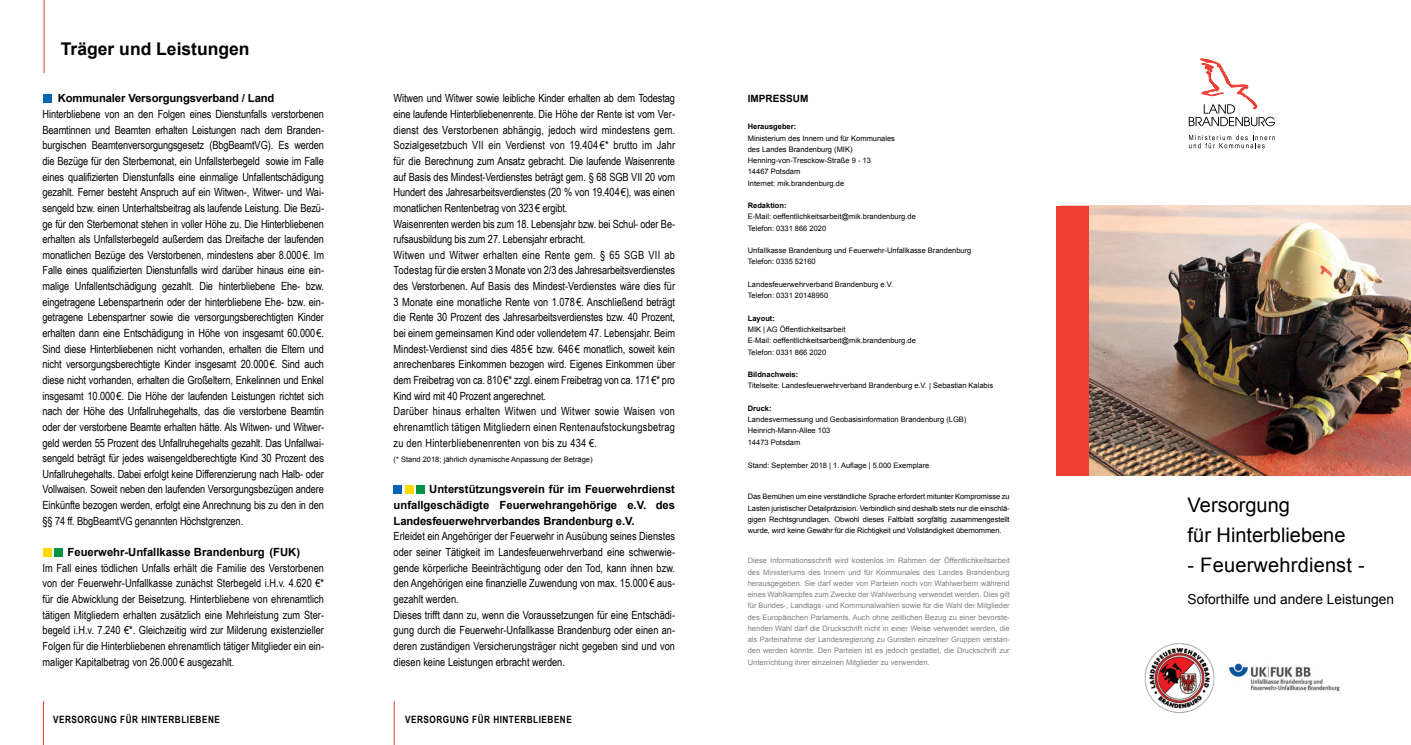
<style>
.page{position:relative;width:1411px;height:745px;background:#fff}
.page>*{position:absolute;margin:0;border:0;box-sizing:border-box;transform-origin:0 0}
.t1{font:20px "Arial";color:#000}
.t2{font:700 17.5px "Arial";color:#000}
.t3{font:13.75px "Arial";color:#000}
.t4{font:11.25px/15.6px "Arial Narrow";letter-spacing:-.01em;color:#000;text-align:justify}
.t5{font:700 11.25px/15.6px "Arial";letter-spacing:-.01em;color:#000;text-align:justify}
.t6{font:700 10px "Arial Narrow";letter-spacing:.05em;color:#000}
.t7{font:700 10px "Arial";color:#000}
.t8{font:7.5px/11.2px "Arial";color:#000;text-align:justify}
.t9{font:7.5px/11.2px "Arial";color:#808285;text-align:justify}
.t10{font:700 7.5px "Arial";color:#000}
</style>
<div class="page">
<hr style="left:44px;top:0;width:1px;height:73px;background:#ef3e33">
<hr style="left:43px;top:700px;width:1px;height:44px;background:#ef3e33">
<hr style="left:394px;top:700px;width:1px;height:44px;background:#ef3e33">
<svg style="left:1189px;top:135px;width:85px;height:13px"></svg>
<svg style="left:1188px;top:58px;width:86px;height:68px"></svg>
<img style="left:1144px;top:643px;width:71px;height:69px">
<img style="left:1228px;top:663px;width:112px;height:28px">
<img style="left:1089px;top:206px;width:321px;height:269px">
<div style="left:1056px;top:206px;width:33px;height:269px;background:#ef3e33"></div>
<div style="left:43px;top:94px;width:9px;height:9px;background:#0066b3"></div>
<div style="left:55px;top:547px;width:8px;height:9px;background:#009247"></div>
<div style="left:405px;top:485px;width:8px;height:8px;background:#ffda00"></div>
<div style="left:416px;top:485px;width:8px;height:8px;background:#009247"></div>
<div style="left:43px;top:547px;width:9px;height:9px;background:#ffda00"></div>
<div style="left:393px;top:485px;width:9px;height:8px;background:#0066b3"></div>
<p class="t2" style="left:61px;top:37px;width:190px">Träger und Leistungen</p>
<p class="t5" style="left:58px;top:91px;width:218px">Kommunaler Versorgungsverband / Land</p>
<p class="t4" style="left:43px;top:106px;width:283px">Hinterbliebene von an den Folgen eines Dienstunfalls verstorbenen Beamtinnen und Beamten erhalten Leistungen nach dem Branden&shy;burgischen Beamtenversorgungsgesetz (BbgBeamtVG). Es werden die Bezüge für den Sterbemonat, ein Unfallsterbegeld sowie im Falle eines qualifizierten Dienstunfalls eine einmalige Unfallentschädigung gezahlt. Ferner besteht Anspruch auf ein Witwen-, Witwer- und Wai&shy;sengeld bzw. einen Unterhaltsbeitrag als laufende Leistung. Die Bezü&shy;ge für den Sterbemonat stehen in voller Höhe zu. Die Hinterbliebenen erhalten als Unfallsterbegeld außerdem das Dreifache der laufenden monatlichen Bezüge des Verstorbenen, mindestens aber 8.000€. Im Falle eines qualifizierten Dienstunfalls wird darüber hinaus eine ein&shy;malige Unfallentschädigung gezahlt. Die hinterbliebene Ehe- bzw. eingetragene Lebenspartnerin oder der hinterbliebene Ehe- bzw. ein&shy;getragene Lebenspartner sowie die versorgungsberechtigten Kinder erhalten dann eine Entschädigung in Höhe von insgesamt 60.000€.<br>Sind diese Hinterbliebenen nicht vorhanden, erhalten die Eltern und nicht versorgungsberechtigte Kinder insgesamt 20.000€. Sind auch diese nicht vorhanden, erhalten die Großeltern, Enkelinnen und Enkel insgesamt 10.000€. Die Höhe der laufenden Leistungen richtet sich nach der Höhe des Unfallruhegehalts, das die verstorbene Beamtin oder der verstorbene Beamte erhalten hätte. Als Witwen- und Witwer&shy;geld werden 55 Prozent des Unfallruhegehalts gezahlt. Das Unfallwai&shy;sengeld beträgt für jedes waisengeldberechtigte Kind 30 Prozent des Unfallruhegehalts. Dabei erfolgt keine Differenzierung nach Halb- oder Vollwaisen. Soweit neben den laufenden Versorgungsbezügen andere Einkünfte bezogen werden, erfolgt eine Anrechnung bis zu den in den §§ 74 ff. BbgBeamtVG genannten Höchstgrenzen.</p>
<p class="t5" style="left:68px;top:544px;width:234px">Feuerwehr-Unfallkasse Brandenburg (FUK)</p>
<p class="t4" style="left:43px;top:559px;width:283px">Im Fall eines tödlichen Unfalls erhält die Familie des Verstorbenen von der Feuerwehr-Unfallkasse zunächst Sterbegeld i.H.v. 4.620 €* für die Abwicklung der Beisetzung. Hinterbliebene von ehrenamtlich tätigen Mitgliedern erhalten zusätzlich eine Mehrleistung zum Ster&shy;begeld i.H.v. 7.240 €*. Gleichzeitig wird zur Milderung existenzieller Folgen für die Hinterbliebenen ehrenamtlich tätiger Mitglieder ein ein&shy;maliger Kapitalbetrag von 26.000 € ausgezahlt.</p>
<p class="t4" style="left:393px;top:90px;width:283px">Witwen und Witwer sowie leibliche Kinder erhalten ab dem Todestag eine laufende Hinterbliebenenrente. Die Höhe der Rente ist vom Ver&shy;dienst des Verstorbenen abhängig, jedoch wird mindestens gem.<br>Sozialgesetzbuch VII ein Verdienst von 19.404 €* brutto im Jahr für die Berechnung zum Ansatz gebracht. Die laufende Waisenrente auf Basis des Mindest-Verdienstes beträgt gem. § 68 SGB VII 20 vom Hundert des Jahresarbeitsverdienstes (20 % von 19.404€), was einen monatlichen Rentenbetrag von 323€ ergibt.</p>
<p class="t4" style="left:393px;top:215px;width:283px">Waisenrenten werden bis zum 18. Lebensjahr bzw. bei Schul- oder Be&shy;rufsausbildung bis zum 27. Lebensjahr erbracht.</p>
<p class="t4" style="left:393px;top:246px;width:283px">Witwen und Witwer erhalten eine Rente gem. § 65 SGB VII ab Todestag für die ersten 3 Monate von 2/3 des Jahresarbeitsverdienstes des Verstorbenen. Auf Basis des Mindest-Verdienstes wäre dies für 3 Monate eine monatliche Rente von 1.078 €. Anschließend beträgt die Rente 30 Prozent des Jahresarbeitsverdienstes bzw. 40 Prozent, bei einem gemeinsamen Kind oder vollendetem 47. Lebensjahr. Beim Mindest-Verdienst sind dies 485 € bzw. 646 € monatlich, soweit kein anrechenbares Einkommen bezogen wird. Eigenes Einkommen über dem Freibetrag von ca. 810€* zzgl. einem Freibetrag von ca. 171€* pro Kind wird mit 40 Prozent angerechnet.</p>
<p class="t4" style="left:393px;top:403px;width:283px">Darüber hinaus erhalten Witwen und Witwer sowie Waisen von ehrenamtlich tätigen Mitgliedern einen Rentenaufstockungsbetrag zu den Hinterbliebenenrenten von bis zu 434 €.</p>
<p class="t8" style="left:393px;top:453px;width:200px">(* Stand 2018; jährlich dynamische Anpassung der Beträge)</p>
<p class="t5" style="left:393px;top:481px;width:283px;text-indent:36px">Unterstützungsverein für im Feuerwehrdienst unfallgeschädigte Feuerwehrangehörige e.V. des Landesfeuerwehrverbandes Brandenburg e.V.</p>
<p class="t4" style="left:393px;top:528px;width:283px">Erleidet ein Angehöriger der Feuerwehr in Ausübung seines Dienstes oder seiner Tätigkeit im Landesfeuerwehrverband eine schwerwie&shy;gende körperliche Beeinträchtigung oder den Tod, kann ihnen bzw. den Angehörigen eine finanzielle Zuwendung von max. 15.000 € aus&shy;gezahlt werden.</p>
<p class="t4" style="left:393px;top:606px;width:283px">Dieses trifft dann zu, wenn die Voraussetzungen für eine Entschädi&shy;gung durch die Feuerwehr-Unfallkasse Brandenburg oder einen an&shy;deren zuständigen Versicherungsträger nicht gegeben sind und von diesen keine Leistungen erbracht werden.</p>
<p class="t6" style="left:53px;top:711px;width:168px">VERSORGUNG FÜR HINTERBLIEBENE</p>
<p class="t6" style="left:405px;top:711px;width:168px">VERSORGUNG FÜR HINTERBLIEBENE</p>
<p class="t7" style="left:747px;top:92px;width:62px">IMPRESSUM</p>
<p class="t10" style="left:747px;top:121px;width:50px">Herausgeber:</p>
<p class="t8" style="left:747px;top:132px;width:149px">Ministerium des Innern und für Kommunales</p>
<p class="t8" style="left:747px;top:143px;width:106px">des Landes Brandenburg (MIK)</p>
<p class="t8" style="left:747px;top:155px;width:125px">Henning-von-Tresckow-Straße 9 - 13</p>
<p class="t8" style="left:747px;top:166px;width:54px">14467 Potsdam</p>
<p class="t8" style="left:747px;top:177px;width:98px">Internet: mik.brandenburg.de</p>
<p class="t10" style="left:747px;top:200px;width:40px">Redaktion:</p>
<p class="t8" style="left:747px;top:211px;width:169px">E-Mail: oeffentlichkeitsarbeit@mik.brandenburg.de</p>
<p class="t8" style="left:747px;top:222px;width:80px">Telefon: 0331 866 2020</p>
<p class="t8" style="left:747px;top:245px;width:225px">Unfallkasse Brandenburg und Feuerwehr-Unfallkasse Brandenburg</p>
<p class="t8" style="left:747px;top:256px;width:69px">Telefon: 0335 52160</p>
<p class="t8" style="left:747px;top:278px;width:147px">Landesfeuerwehrverband Brandenburg e.V.</p>
<p class="t8" style="left:747px;top:290px;width:82px">Telefon: 0331 20148950</p>
<p class="t10" style="left:747px;top:313px;width:29px">Layout:</p>
<p class="t8" style="left:747px;top:323px;width:99px">MIK | AG Öffentlichkeitsarbeit</p>
<p class="t8" style="left:747px;top:335px;width:169px">E-Mail: oeffentlichkeitsarbeit@mik.brandenburg.de</p>
<p class="t8" style="left:747px;top:346px;width:80px">Telefon: 0331 866 2020</p>
<p class="t10" style="left:747px;top:369px;width:52px">Bildnachweis:</p>
<p class="t8" style="left:747px;top:380px;width:247px">Titelseite: Landesfeuerwehrverband Brandenburg e.V. | Sebastian Kalabis</p>
<p class="t10" style="left:747px;top:403px;width:25px">Druck:</p>
<p class="t8" style="left:747px;top:413px;width:220px">Landesvermessung und Geobasisinformation Brandenburg (LGB)</p>
<p class="t8" style="left:747px;top:425px;width:84px">Heinrich-Mann-Allee 103</p>
<p class="t8" style="left:747px;top:436px;width:54px">14473 Potsdam</p>
<p class="t8" style="left:747px;top:459px;width:183px">Stand: September 2018 | 1. Auflage | 5.000 Exemplare</p>
<p class="t8" style="left:747px;top:490px;width:263px">Das Bemühen um eine verständliche Sprache erfordert mitunter Kompromisse zu Lasten juristischer Detailpräzision. Verbindlich sind deshalb stets nur die einschlä&shy;gigen Rechtsgrundlagen. Obwohl dieses Faltblatt sorgfältig zusammengestellt wurde, wird keine Gewähr für die Richtigkeit und Vollständigkeit übernommen.</p>
<p class="t9" style="left:747px;top:554px;width:263px">Diese Informationsschrift wird kostenlos im Rahmen der Öffentlichkeitsarbeit des Ministeriums des Innern und für Kommunales des Landes Brandenburg herausgegeben. Sie darf weder von Parteien noch von Wahlwerbern während eines Wahlkampfes zum Zwecke der Wahlwerbung verwendet werden. Dies gilt für Bundes-, Landtags- und Kommunalwahlen sowie für die Wahl der Mitglieder des Europäischen Parlaments. Auch ohne zeitlichen Bezug zu einer bevorste&shy;henden Wahl darf die Druckschrift nicht in einer Weise verwendet werden, die als Parteinahme der Landesregierung zu Gunsten einzelner Gruppen verstan&shy;den werden könnte. Den Parteien ist es jedoch gestattet, die Druckschrift zur Unterrichtung ihrer einzelnen Mitglieder zu verwenden.</p>
<p class="t1" style="left:1187px;top:491px;width:104px">Versorgung</p>
<p class="t1" style="left:1187px;top:521px;width:159px">für Hinterbliebene</p>
<p class="t1" style="left:1187px;top:551px;width:178px">- Feuerwehrdienst -</p>
<p class="t3" style="left:1187px;top:589px;width:208px">Soforthilfe und andere Leistungen</p>
</div>
